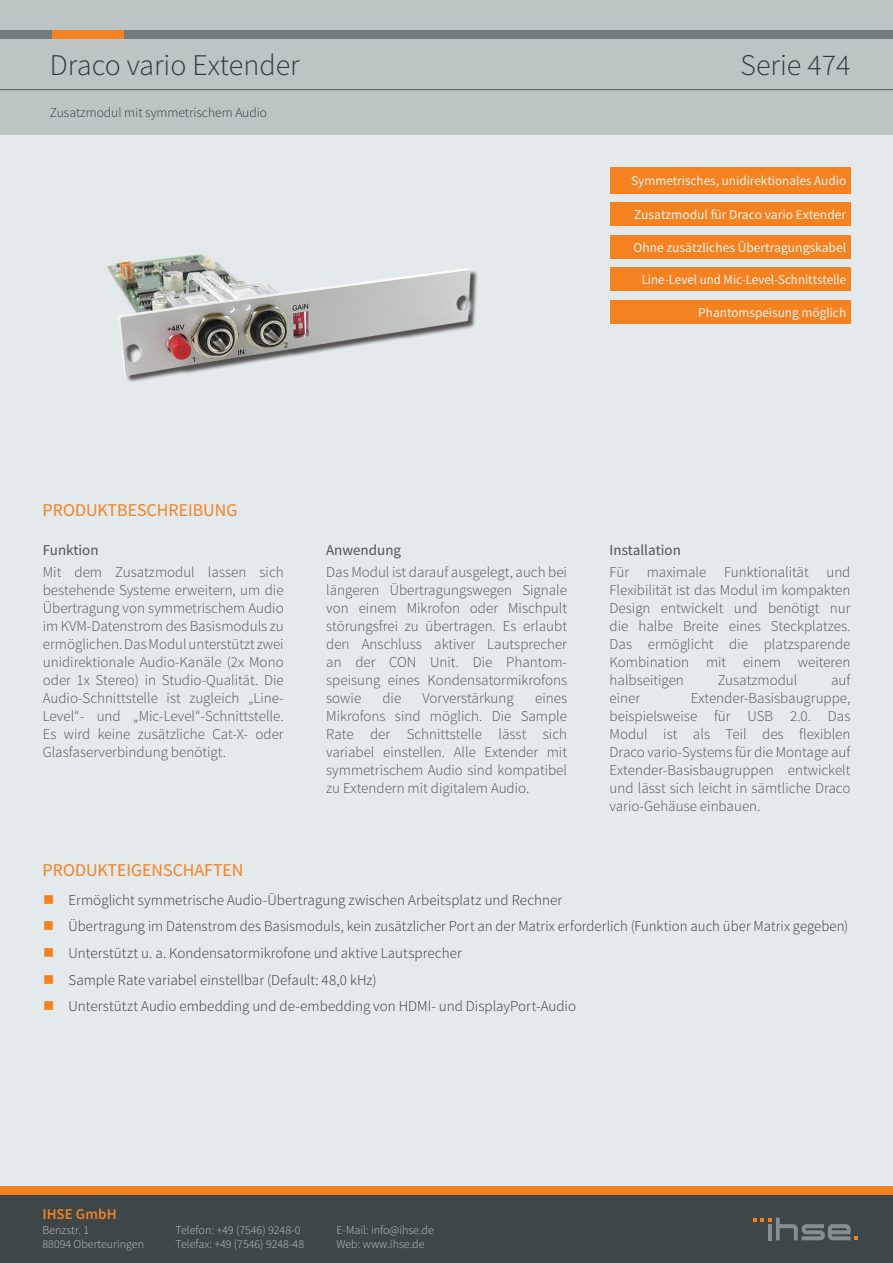
<style>
.page{position:relative;width:893px;height:1263px;background:#fff}
.page>*{position:absolute;margin:0;border:0;box-sizing:border-box;transform-origin:0 0}
.t1{font:300 30px "Source Sans Pro";color:#31393c}
.t2{font:18px "Source Sans Pro";color:#f58220}
.t3{font:300 15px/18px "Source Sans Pro";color:#4d5455;text-align:justify}
.t4{font:300 15px "Source Sans Pro";color:#31393c}
.t5{font:15px "Source Sans Pro";color:#4d5455}
.t6{font:600 15px "Source Sans Pro";letter-spacing:.005em;color:#f58220}
.t7{font:13.5px "Source Sans Pro";color:#f1f5f5}
.t8{font:13.5px "Source Sans Pro";color:#f1f5f5;scale:.96 1}
.t9{font:300 13.5px "Source Sans Pro";color:#31393c}
.t10{font:13.2px "Source Sans Pro";color:#f1f5f5}
.t11{font:300 12px/14.4px "Source Sans Pro";color:#c0c5c6}
</style>
<div class="page">
<div style="left:0;top:0;width:893px;height:135px;background:#bcc4c4"></div>
<div style="left:0;top:135px;width:893px;height:1056px;background:#e4e9eb"></div>
<div style="left:119px;top:30px;width:774px;height:8px;background:#727c7f"></div>
<div style="left:51px;top:30px;width:72px;height:8px;background:#f58220"></div>
<div style="left:0;top:30px;width:51px;height:8px;background:#727c7f"></div>
<div style="left:0;top:1195px;width:893px;height:68px;background:#3d474a"></div>
<svg style="left:753px;top:1217px;width:105px;height:23px"></svg>
<div style="left:0;top:1186px;width:893px;height:9px;background:#f58220"></div>
<hr style="left:0;top:89px;width:893px;height:1px;background:#4d5455">
<div style="left:610px;top:167px;width:240px;height:26px;background:#f58220"></div>
<div style="left:610px;top:267px;width:240px;height:24px;background:#f58220"></div>
<div style="left:610px;top:300px;width:240px;height:24px;background:#f58220"></div>
<div style="left:610px;top:202px;width:240px;height:24px;background:#f58220"></div>
<div style="left:610px;top:235px;width:240px;height:24px;background:#f58220"></div>
<img style="left:106px;top:254px;width:372px;height:128px">
<h1 class="t1" style="left:50px;top:47px;width:251px">Draco vario Extender</h1>
<h1 class="t9" style="left:50px;top:105px;width:219px">Zusatzmodul mit symmetrischem Audio</h1>
<h1 class="t1" style="left:741px;top:47px;width:111px">Serie 474</h1>
<p class="t10" style="left:631px;top:172px;width:216px">Symmetrisches, unidirektionales Audio</p>
<p class="t7" style="left:634px;top:206px;width:214px">Zusatzmodul für Draco vario Extender</p>
<p class="t7" style="left:634px;top:239px;width:214px">Ohne zusätzliches Übertragungskabel</p>
<p class="t8" style="left:642px;top:271px;width:215px">Line-Level und Mic-Level-Schnittstelle</p>
<p class="t7" style="left:698px;top:304px;width:149px">Phantomspeisung möglich</p>
<p class="t2" style="left:43px;top:499px;width:196px">PRODUKTBESCHREIBUNG</p>
<p class="t5" style="left:43px;top:540px;width:57px">Funktion</p>
<p class="t3" style="left:43px;top:563px;width:242px">Mit dem Zusatzmodul lassen sich bestehende Systeme erweitern, um die Übertragung von symmetrischem Audio im KVM-Datenstrom des Basismoduls zu ermöglichen. Das Modul unterstützt zwei unidirektionale Audio-Kanäle (2x Mono oder 1x Stereo) in Studio-Qualität. Die Audio-Schnittstelle ist zugleich „Line-Level“- und „Mic-Level“-Schnittstelle.<br>Es wird keine zusätzliche Cat-X- oder Glasfaserverbindung benötigt.</p>
<p class="t5" style="left:326px;top:540px;width:76px">Anwendung</p>
<p class="t3" style="left:326px;top:563px;width:242px">Das Modul ist darauf ausgelegt, auch bei längeren Übertragungswegen Signale von einem Mikrofon oder Mischpult störungsfrei zu übertragen. Es erlaubt den Anschluss aktiver Lautsprecher an der CON Unit. Die Phantom&shy;speisung eines Kondensatormikrofons sowie</p>
<p class="t3" style="left:382px;top:689px;width:20px">die</p>
<p class="t3" style="left:423px;top:689px;width:93px">Vorverstärkung</p>
<p class="t3" style="left:326px;top:689px;width:242px;text-indent:209px">eines Mikrofons sind möglich. Die Sample Rate der Schnittstelle lässt sich variabel einstellen. Alle Extender mit symmetrischem Audio sind kompatibel zu Extendern mit digitalem Audio.</p>
<p class="t5" style="left:610px;top:540px;width:73px">Installation</p>
<p class="t3" style="left:610px;top:563px;width:242px">Für maximale Funktionalität und Flexibilität ist das Modul im kompakten Design entwickelt und benötigt nur die halbe Breite eines Steckplatzes.<br>Das ermöglicht die platzsparende Kombination mit einem weiteren halbseitigen</p>
<p class="t3" style="left:718px;top:671px;width:81px">Zusatzmodul</p>
<p class="t3" style="left:831px;top:671px;width:21px">auf</p>
<p class="t3" style="left:610px;top:689px;width:242px;text-indent:81px">Extender-Basisbaugruppe, beispielsweise für USB 2.0. Das Modul ist als Teil des flexiblen Draco vario-Systems für die Montage auf Extender-Basisbaugruppen entwickelt und lässt sich leicht in sämtliche Draco vario-Gehäuse einbauen.</p>
<p class="t3" style="left:610px;top:689px;width:32px">einer</p>
<p class="t2" style="left:43px;top:859px;width:203px">PRODUKTEIGENSCHAFTEN</p>
<p class="t4" style="left:69px;top:891px;width:495px">Ermöglicht symmetrische Audio-Übertragung zwischen Arbeitsplatz und Rechner</p>
<p class="t4" style="left:69px;top:917px;width:781px">Übertragung im Datenstrom des Basismoduls, kein zusätzlicher Port an der Matrix erforderlich (Funktion auch über Matrix gegeben)</p>
<p class="t4" style="left:69px;top:944px;width:395px">Unterstützt u. a. Kondensatormikrofone und aktive Lautsprecher</p>
<p class="t4" style="left:69px;top:970px;width:310px">Sample Rate variabel einstellbar (Default: 48,0 kHz)</p>
<p class="t4" style="left:69px;top:997px;width:509px">Unterstützt Audio embedding und de-embedding von HDMI- und DisplayPort-Audio</p>
<p class="t6" style="left:43px;top:1204px;width:76px">IHSE GmbH</p>
<p class="t11" style="left:43px;top:1222px;width:103px">Benzstr. 1<br>88094 Oberteuringen</p>
<p class="t11" style="left:176px;top:1222px;width:130px">Telefon: +49 (7546) 9248-0<br>Telefax: +49 (7546) 9248-48</p>
<p class="t11" style="left:336px;top:1222px;width:99px">E-Mail: info@ihse.de<br>Web: www.ihse.de</p>
</div>
